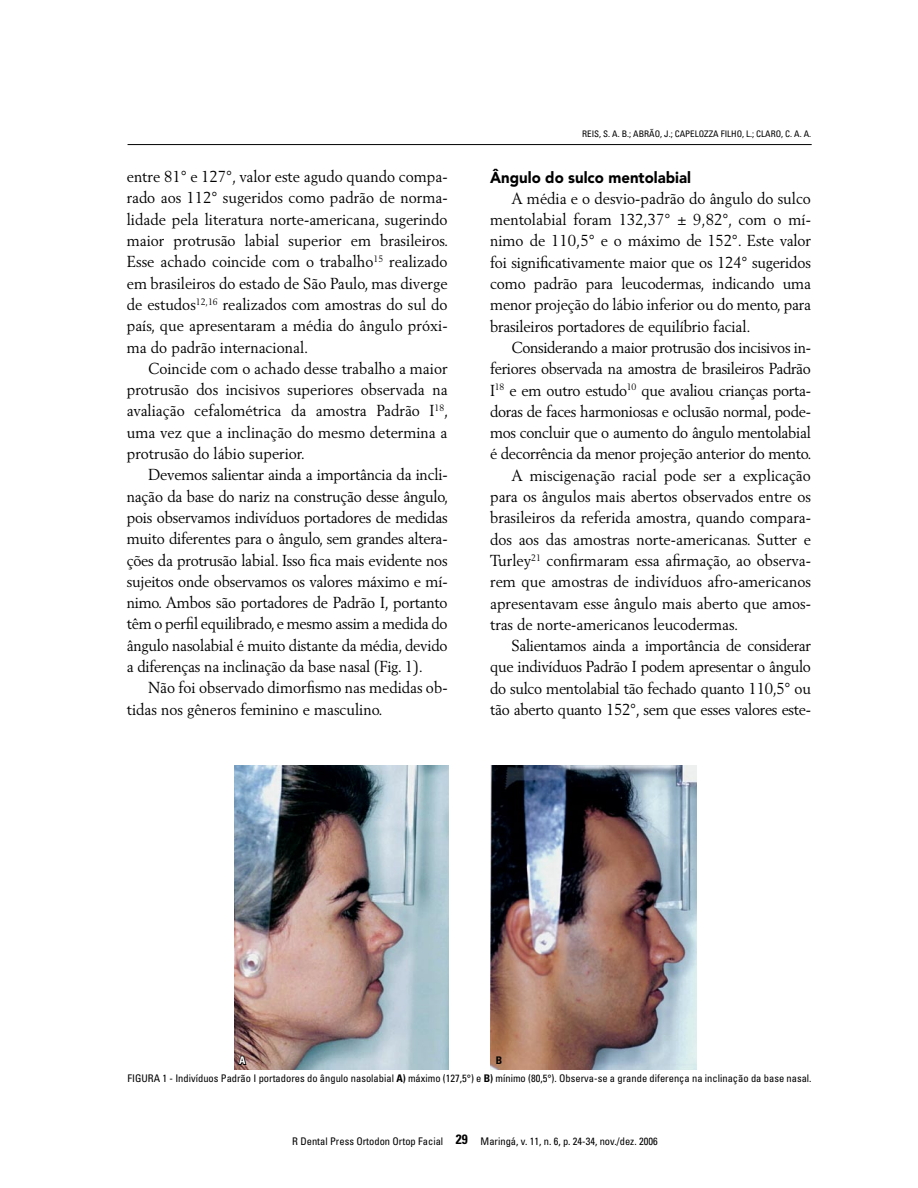
<style>
.page{position:relative;width:918px;height:1188px;background:#fff}
.page>*{position:absolute;margin:0;border:0;box-sizing:border-box;transform-origin:0 0}
.t1{font:15.75px/21.3px "Berling";letter-spacing:-.01em;color:#000;text-align:justify;scale:.95 1}
.t2{font:900 15.75px "Avenir";color:#000;scale:.95 1}
.t3{font:condensed 10.5px "Univers";color:#000}
.t4{font:700 condensed 10.5px "Univers";color:#fff}
.t5{font:700 condensed 10.5px "Univers";color:#000}
.t6{font:condensed 9px "Univers";color:#000}
.s1{font-weight:700}
.s2{font-weight:700;font-size:13.5px}
</style>
<div class="page">
<hr style="left:128px;top:144px;width:684px;height:1px;background:#000">
<img style="left:234px;top:766px;width:214px;height:303px">
<img style="left:491px;top:766px;width:206px;height:303px">
<svg style="left:237px;top:1044px;width:10px;height:22px"></svg>
<p class="t1" style="left:127px;top:166px;width:340px">entre 81° e 127°, valor este agudo quando compa&shy;rado aos 112° sugeridos como padrão de norma&shy;lidade pela literatura norte-americana, sugerindo maior protrusão labial superior em brasileiros.<br>Esse achado coincide com o trabalho<sup>15</sup> realizado em brasileiros do estado de São Paulo, mas diverge de estudos<sup>12,16</sup> realizados com amostras do sul do país, que apresentaram a média do ângulo próxi&shy;ma do padrão internacional.</p>
<p class="t1" style="left:127px;top:357px;width:340px;text-indent:21px">Coincide com o achado desse trabalho a maior protrusão dos incisivos superiores observada na avaliação cefalométrica da amostra Padrão I<sup>18</sup>, uma vez que a inclinação do mesmo determina a protrusão do lábio superior.</p>
<p class="t1" style="left:127px;top:464px;width:340px;text-indent:21px">Devemos salientar ainda a importância da incli&shy;nação da base do nariz na construção desse ângulo, pois observamos indivíduos portadores de medidas muito diferentes para o ângulo, sem grandes altera&shy;ções da protrusão labial. Isso fica mais evidente nos sujeitos onde observamos os valores máximo e mí&shy;nimo. Ambos são portadores de Padrão I, portanto têm o perfil equilibrado, e mesmo assim a medida do ângulo nasolabial é muito distante da média, devido a diferenças na inclinação da base nasal (Fig. 1).</p>
<p class="t1" style="left:127px;top:677px;width:339px;text-indent:21px">Não foi observado dimorfismo nas medidas ob&shy;tidas nos gêneros feminino e masculino.</p>
<p class="t6" style="left:582px;top:128px;width:230px">Reis, S. A. B.; Abrão, j.; Capelozza Filho, l.; Claro, c. a. a.</p>
<p class="t2" style="left:490px;top:168px;width:213px">Ângulo do sulco mentolabial</p>
<p class="t1" style="left:490px;top:187px;width:339px;text-indent:21px">A média e o desvio-padrão do ângulo do sulco mentolabial foram 132,37° ± 9,82°, com o mí&shy;nimo de 110,5° e o máximo de 152°. Este valor foi significativamente maior que os 124° sugeridos como padrão para leucodermas, indicando uma menor projeção do lábio inferior ou do mento, para brasileiros portadores de equilíbrio facial.</p>
<p class="t1" style="left:511px;top:337px;width:317px">Considerando a maior protrusão dos incisivos in-</p>
<p class="t1" style="left:490px;top:358px;width:339px">feriores observada na amostra de brasileiros Padrão</p>
<p class="t1" style="left:490px;top:379px;width:339px">I<sup>18</sup> e em outro estudo<sup>10</sup> que avaliou crianças porta-</p>
<p class="t1" style="left:490px;top:400px;width:339px">doras de faces harmoniosas e oclusão normal, pode-</p>
<p class="t1" style="left:490px;top:422px;width:339px">mos concluir que o aumento do ângulo mentolabial</p>
<p class="t1" style="left:490px;top:443px;width:340px">é decorrência da menor projeção anterior do mento.</p>
<p class="t1" style="left:511px;top:464px;width:317px">A miscigenação racial pode ser a explicação</p>
<p class="t1" style="left:490px;top:486px;width:339px">para os ângulos mais abertos observados entre os</p>
<p class="t1" style="left:490px;top:507px;width:339px">brasileiros da referida amostra, quando compara-</p>
<p class="t1" style="left:490px;top:528px;width:339px">dos aos das amostras norte-americanas. Sutter e</p>
<p class="t1" style="left:490px;top:550px;width:339px">Turley<sup>21</sup> confirmaram essa afirmação, ao observa-</p>
<p class="t1" style="left:490px;top:571px;width:339px">rem que amostras de indivíduos afro-americanos</p>
<p class="t1" style="left:490px;top:592px;width:339px">apresentavam esse ângulo mais aberto que amos-</p>
<p class="t1" style="left:490px;top:613px;width:263px">tras de norte-americanos leucodermas.</p>
<p class="t1" style="left:511px;top:635px;width:317px">Salientamos ainda a importância de considerar</p>
<p class="t1" style="left:490px;top:656px;width:339px">que indivíduos Padrão I podem apresentar o ângulo</p>
<p class="t1" style="left:490px;top:677px;width:339px">do sulco mentolabial tão fechado quanto 110,5° ou</p>
<p class="t1" style="left:490px;top:699px;width:339px">tão aberto quanto 152°, sem que esses valores este-</p>
<p class="t4" style="left:239px;top:1054px;width:8px">A</p>
<p class="t5" style="left:496px;top:1054px;width:8px">B</p>
<p class="t3" style="left:128px;top:1071px;width:686px">FI GURA 1 - I ndivíduos Padrão I portadores do ângulo nasolabial <span class="s1">A)</span> máximo (127,5°) e <span class="s1">B)</span> mínimo (80,5°). Observa-se a grande diferença na inclinação da base nasal.</p>
<p class="t3" style="left:292px;top:1134px;width:367px">R Dental Press Ortodon Ortop Facial <span class="s2">29</span> Maringá, v. 11, n. 6, p. 24-34, nov./dez. 2006</p>
</div>
